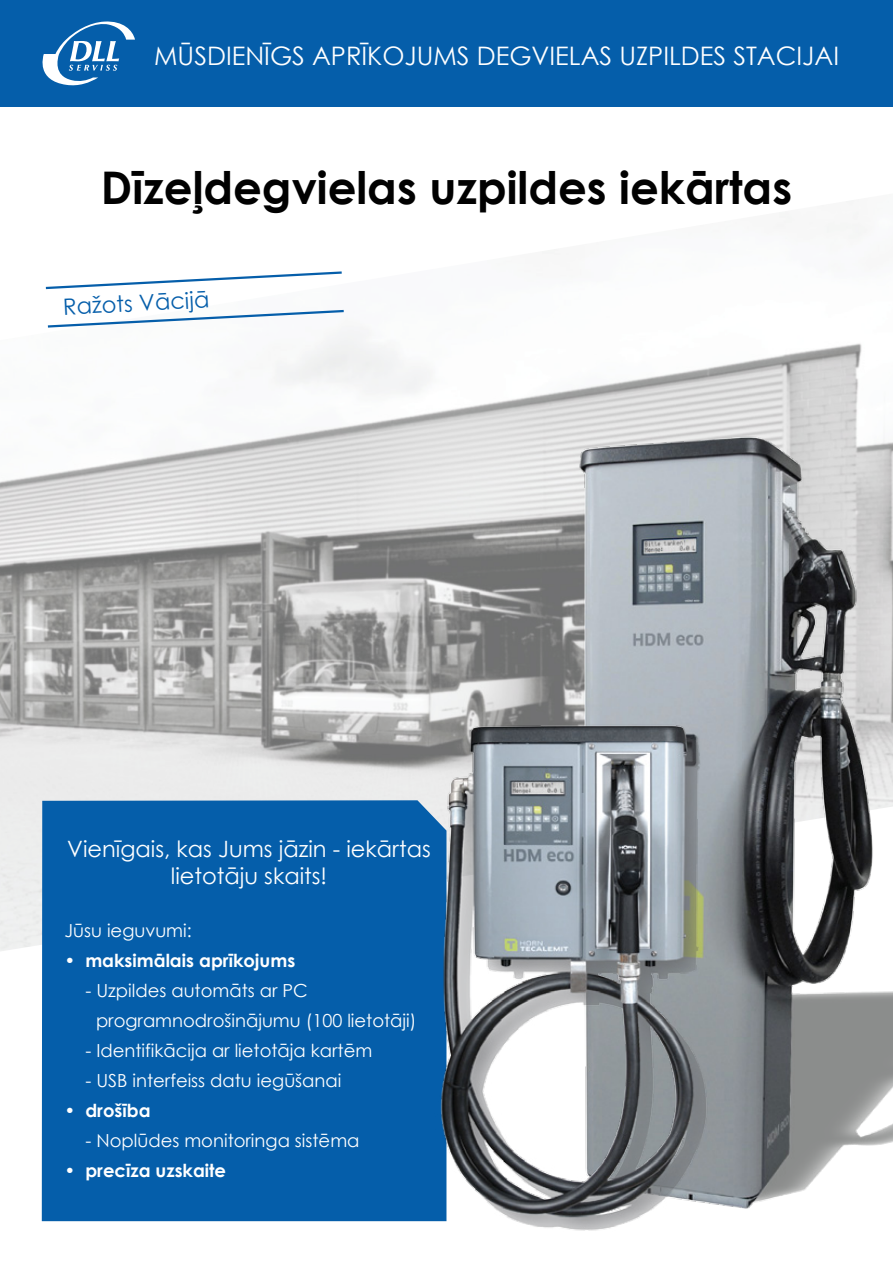
<style>
.page{position:relative;width:893px;height:1263px;background:#fff}
.page>*{position:absolute;margin:0;border:0;box-sizing:border-box;transform-origin:0 0}
.t1{font:700 45px "Century Gothic";color:#010101}
.t2{font:25.5px "Century Gothic";color:#fff}
.t3{font:22.5px/27px "Century Gothic";color:#fff;text-align:center}
.t4{font:22.5px "Century Gothic";color:#055eaa}
.t5{font:18px/30px "Century Gothic";color:#fff}
.t6{font:700 18px "Century Gothic";color:#fff}
.s1{font-weight:400}
</style>
<div class="page">
<img style="left:0;top:340px;width:862px;height:466px">
<svg style="left:0;top:106px;width:893px;height:234px"></svg>
<svg style="left:0;top:806px;width:427px;height:416px"></svg>
<div style="left:42px;top:800px;width:385px;height:421px;background:#055eaa"></div>
<svg style="left:44px;top:270px;width:300px;height:20px"></svg>
<svg style="left:46px;top:309px;width:300px;height:20px"></svg>
<div style="left:0;top:0;width:893px;height:106px;background:#055eaa"></div>
<svg style="left:42px;top:21px;width:93px;height:65px"></svg>
<img style="left:507px;top:376px;width:386px;height:833px">
<img style="left:427px;top:717px;width:288px;height:514px">
<p class="t2" style="left:154px;top:38px;width:686px">MŪSDIENĪGS APRĪKOJUMS DEGVIELAS UZPILDES STACIJAI</p>
<p class="t1" style="left:101px;top:154px;width:693px">Dīzeļdegvielas uzpildes iekārtas</p>
<p class="t4" style="left:62px;top:291px;width:148px;rotate:-3deg">Ražots Vācijā</p>
<p class="t3" style="left:67px;top:834px;width:365px">Vienīgais, kas Jums jāzin - iekārtas lietotāju skaits!</p>
<p class="t5" style="left:65px;top:915px;width:129px">Jūsu ieguvumi:</p>
<p class="t6" style="left:65px;top:946px;width:232px"><span class="s1">•</span> maksimālais aprīkojums</p>
<p class="t5" style="left:96px;top:975px;width:322px;text-indent:-10px">- Uzpildes automāts ar PC programnodrošinājumu (100 lietotāji)</p>
<p class="t5" style="left:86px;top:1035px;width:288px">- Identifikācija ar lietotāja kartēm</p>
<p class="t5" style="left:86px;top:1065px;width:257px">- USB interfeiss datu iegūšanai</p>
<p class="t6" style="left:65px;top:1096px;width:88px"><span class="s1">•</span> drošība</p>
<p class="t5" style="left:86px;top:1125px;width:275px">- Noplūdes monitoringa sistēma</p>
<p class="t6" style="left:65px;top:1156px;width:163px"><span class="s1">•</span> precīza uzskaite</p>
</div>
